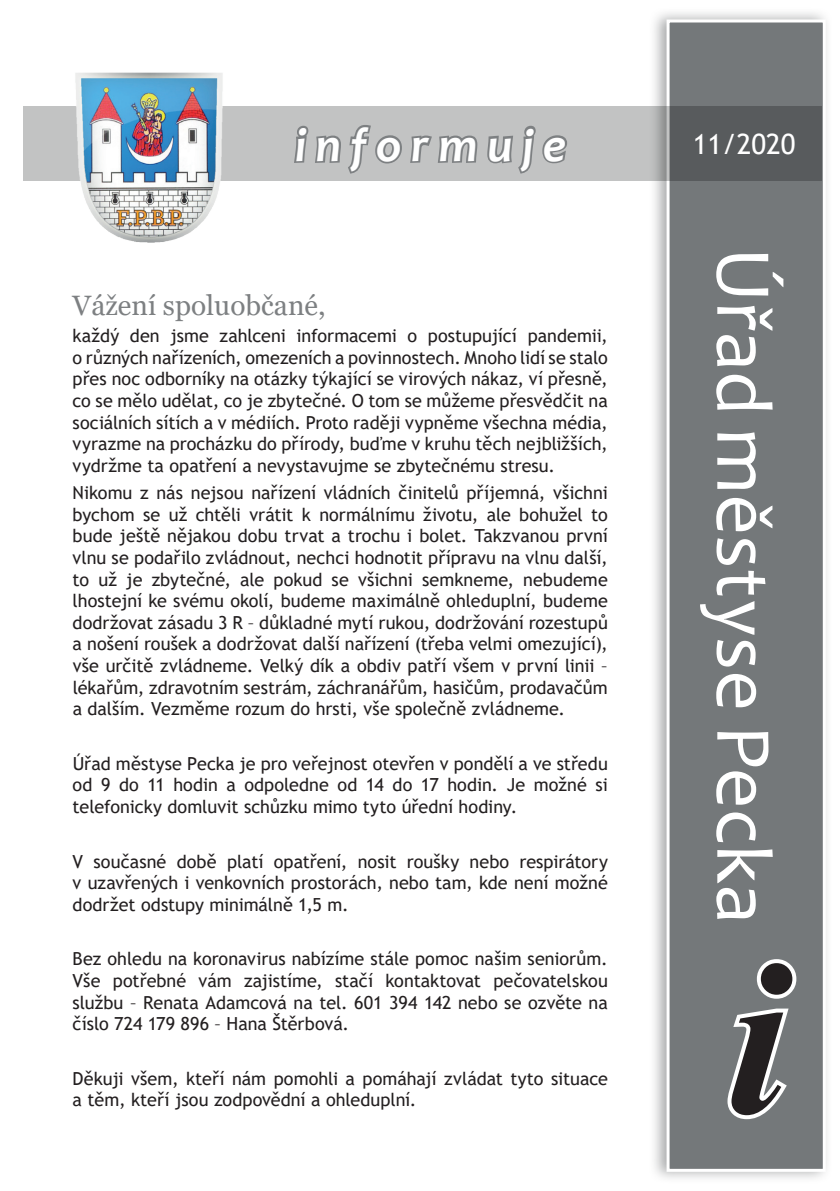
<style>
.page{position:relative;width:840px;height:1191px;background:#fff}
.page>*{position:absolute;margin:0;border:0;box-sizing:border-box;transform-origin:0 0}
.t1{font:italic 700 220px "Times New Roman";color:#231f20}
.t2{font:80px "Candara";color:#fff}
.t3{font:italic 700 48px "Candara";letter-spacing:.195em;color:#fff}
.t4{font:28px "Georgia";color:#7d8082}
.t5{font:28px "Trebuchet MS";color:#fff}
.t6{font:18px/21.6px "Trebuchet MS";color:#231f20;text-align:justify}
</style>
<div class="page">
<div style="left:24px;top:106px;width:797px;height:74px;background:#c2c3c3"></div>
<div style="left:648px;top:8px;width:183px;height:1175px;background:#8e9091;opacity:.75"></div>
<div style="left:666px;top:19px;width:159px;height:1152px;background:#74787a;border:3px solid #fff"></div>
<svg style="left:294px;top:125px;width:184px;height:49px"></svg>
<svg style="left:487px;top:125px;width:80px;height:49px"></svg>
<svg style="left:727px;top:959px;width:70px;height:161px"></svg>
<img style="left:72px;top:72px;width:153px;height:170px">
<h3 class="t3" style="left:294px;top:115px;width:272px">informuje</h3>
<h3 class="t4" style="left:73px;top:288px;width:254px">Vážení spoluobčané,</h3>
<p class="t6" style="left:73px;top:325px;width:536px">každý den jsme zahlceni informacemi o postupující pandemii, o různých nařízeních, omezeních a povinnostech. Mnoho lidí se stalo přes noc odborníky na otázky týkající se virových nákaz, ví přesně, co se mělo udělat, co je zbytečné. O tom se můžeme přesvědčit na sociálních sítích a v médiích. Proto raději vypněme všechna média, vyrazme na procházku do přírody, buďme v kruhu těch nejbližších, vydržme ta opatření a nevystavujme se zbytečnému stresu.</p>
<p class="t6" style="left:73px;top:482px;width:536px">Nikomu z nás nejsou nařízení vládních činitelů příjemná, všichni bychom se už chtěli vrátit k normálnímu životu, ale bohužel to bude ještě nějakou dobu trvat a trochu i bolet. Takzvanou první vlnu se podařilo zvládnout, nechci hodnotit přípravu na vlnu další, to už je zbytečné, ale pokud se všichni semkneme, nebudeme lhostejní ke svému okolí, budeme maximálně ohleduplní, budeme dodržovat zásadu 3 R – důkladné mytí rukou, dodržování rozestupů a nošení roušek a dodržovat další nařízení (třeba velmi omezující), vše určitě zvládneme. Velký dík a obdiv patří všem v první linii – lékařům, zdravotním sestrám, záchranářům, hasičům, prodavačům a dalším. Vezměme rozum do hrsti, vše společně zvládneme.</p>
<p class="t6" style="left:73px;top:752px;width:536px">Úřad městyse Pecka je pro veřejnost otevřen v pondělí a ve středu od 9 do 11 hodin a odpoledne od 14 do 17 hodin. Je možné si telefonicky domluvit schůzku mimo tyto úřední hodiny.</p>
<p class="t6" style="left:73px;top:850px;width:536px">V současné době platí opatření, nosit roušky nebo respirátory v uzavřených i venkovních prostorách, nebo tam, kde není možné dodržet odstupy minimálně 1,5 m.</p>
<p class="t6" style="left:73px;top:948px;width:536px">Bez ohledu na koronavirus nabízíme stále pomoc našim seniorům.<br>Vše potřebné vám zajistíme, stačí kontaktovat pečovatelskou službu – Renata Adamcová na tel. 601 394 142 nebo se ozvěte na číslo 724 179 896 – Hana Štěrbová.</p>
<p class="t6" style="left:73px;top:1067px;width:536px">Děkuji všem, kteří nám pomohli a pomáhají zvládat tyto situace a těm, kteří jsou zodpovědní a ohleduplní.</p>
<h3 class="t5" style="left:692px;top:126px;width:104px">11/2020</h3>
<h2 class="t2" style="left:793px;top:247px;width:678px;rotate:90deg">Úřad městyse Pecka</h2>
<h1 class="t1" style="left:726px;top:885px;width:63px">i</h1>
</div>
